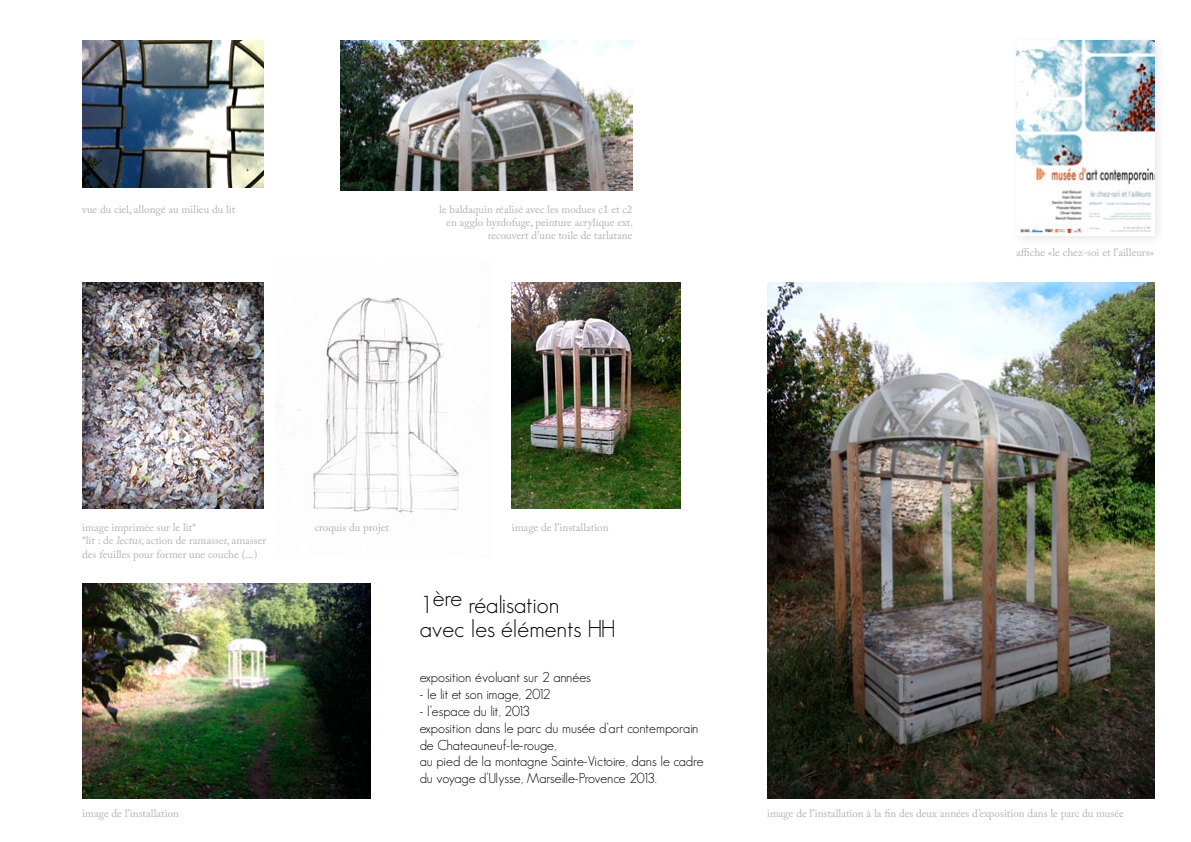
<style>
.page{position:relative;width:1191px;height:842px;background:#fff}
.page>*{position:absolute;margin:0;border:0;box-sizing:border-box;transform-origin:0 0}
.t1{font:300 24px/24px "Geosans";color:#000}
.t2{font:300 14px/16.8px "Geosans";color:#000}
.t3{font:11px/13.2px "Adobe Caslon Pro";color:#b3b2b2}
.s1{font-style:italic}
</style>
<div class="page">
<img style="left:341px;top:40px;width:292px;height:150px">
<div style="left:1009px;top:34px;width:157px;height:214px;background:#000;opacity:.1"></div>
<img style="left:1016px;top:40px;width:138px;height:195px">
<img style="left:82px;top:40px;width:182px;height:147px">
<img style="left:767px;top:282px;width:387px;height:516px">
<img style="left:82px;top:282px;width:182px;height:227px">
<img style="left:275px;top:297px;width:206px;height:216px">
<img style="left:511px;top:282px;width:170px;height:227px">
<img style="left:82px;top:583px;width:288px;height:215px">
<p class="t3" style="left:82px;top:202px;width:155px">vue du ciel, allongé au milieu du lit</p>
<p class="t3" style="left:439px;top:202px;width:195px;text-align:right">le baldaquin réalisé avec les modues c1 et c2 en agglo hyrdofuge, peinture acrylique ext. recouvert d’une toile de tarlatane</p>
<p class="t3" style="left:82px;top:521px;width:185px">image imprimée sur le lit*<br>*lit : de <span class="s1">lectus</span>, action de ramasser, amasser des feuilles pour former une couche (...)</p>
<p class="t3" style="left:315px;top:521px;width:76px">croquis du projet</p>
<p class="t3" style="left:512px;top:521px;width:98px">image de l’installation</p>
<h1 class="t1" style="left:420px;top:592px;width:197px">1ère réalisation<br>avec les éléments HH</h1>
<p class="t2" style="left:420px;top:669px;width:173px">exposition évoluant sur 2 années</p>
<p class="t2" style="left:420px;top:686px;width:132px">- le lit et son image, 2012</p>
<p class="t2" style="left:420px;top:703px;width:285px">- l’espace du lit, 2013<br>exposition dans le parc du musée d’art contemporain de Chateauneuf-le-rouge,<br>au pied de la montagne Sainte-Victoire, dans le cadre du voyage d’Ulysse, Marseille-Provence 2013.</p>
<p class="t3" style="left:1016px;top:246px;width:139px">affiche «le chez-soi et l’ailleurs»</p>
<p class="t3" style="left:82px;top:807px;width:98px">image de l’installation</p>
<p class="t3" style="left:767px;top:807px;width:358px">image de l’installation à la fin des deux années d’exposition dans le parc du musée</p>
</div>
